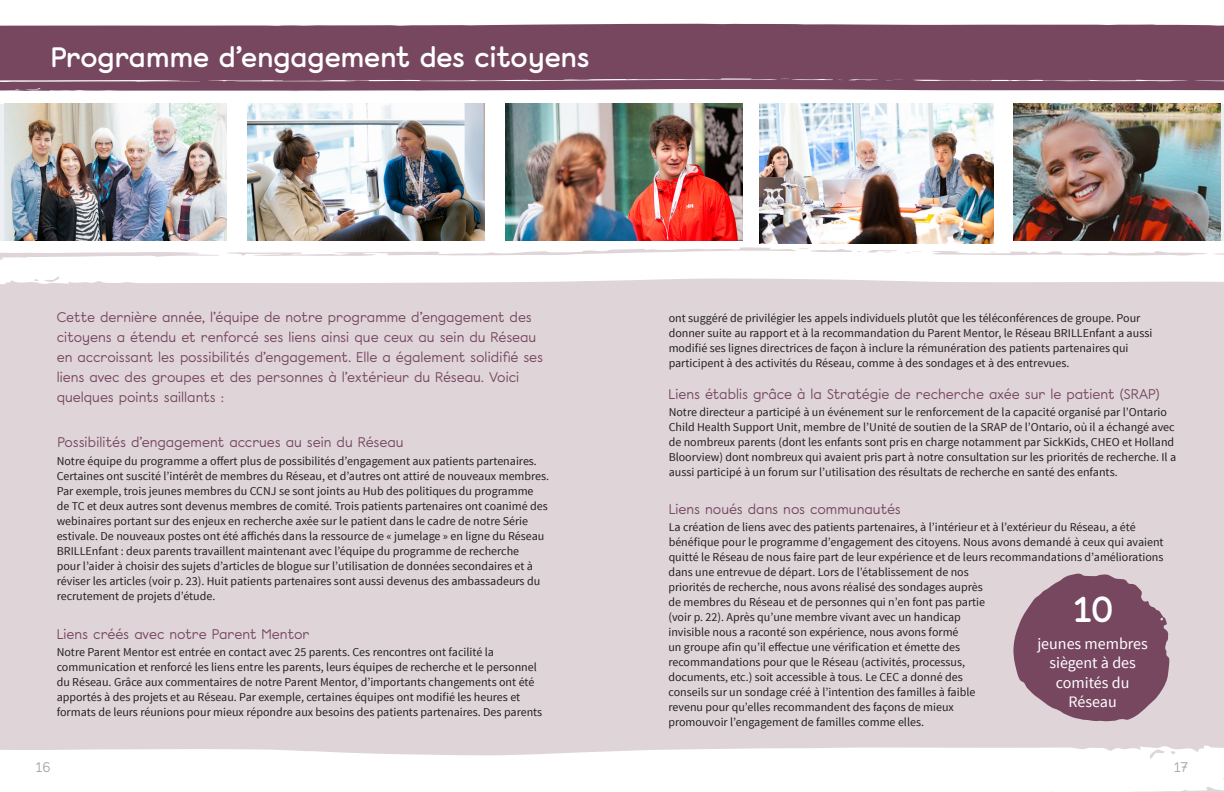
<style>
.page{position:relative;width:1224px;height:792px;background:#fff}
.page>*{position:absolute;margin:0;border:0;box-sizing:border-box;transform-origin:0 0}
.t1{font:600 36px "Monolog";color:#fff}
.t2{font:600 28px "Monolog";color:#fff}
.t3{font:16px/19.2px "Source Sans Pro";color:#fff;text-align:center}
.p1{font:14px/20px "Monolog";letter-spacing:-.005em;color:#774760}
.t4{font:14px "Monolog";color:#a8a9ad}
.p1-2{font:12px/15px "Source Sans Pro";color:#231f20}
</style>
<div class="page">
<div style="left:0;top:284px;width:1224px;height:462px;background:#dfd5d9"></div>
<svg style="left:0;top:91px;width:1224px;height:193px"></svg>
<svg style="left:0;top:746px;width:1224px;height:46px"></svg>
<svg style="left:1013px;top:574px;width:156px;height:147px;background:#8c6479"></svg>
<div style="left:0;top:104px;width:226px;height:137px;background:#ecf0f4"></div>
<img style="left:5px;top:104px;width:221px;height:137px">
<img style="left:247px;top:104px;width:237px;height:137px">
<img style="left:505px;top:104px;width:237px;height:137px">
<img style="left:760px;top:104px;width:234px;height:139px">
<img style="left:1013px;top:104px;width:208px;height:137px">
<div style="left:0;top:24px;width:1224px;height:67px;background:#774760"></div>
<p class="t2" style="left:51px;top:38px;width:540px">Programme d’engagement des citoyens</p>
<p class="p1" style="left:57px;top:307px;width:488px">Cette dernière année, l’équipe de notre programme d’engagement des citoyens a étendu et renforcé ses liens ainsi que ceux au sein du Réseau en accroissant les possibilités d’engagement. Elle a également solidifié ses liens avec des groupes et des personnes à l’extérieur du Réseau. Voici quelques points saillants :</p>
<p class="p1" style="left:57px;top:433px;width:348px">Possibilités d’engagement accrues au sein du Réseau</p>
<p class="p1-2" style="left:57px;top:453px;width:494px">Notre équipe du programme a offert plus de possibilités d’engagement aux patients partenaires.<br>Certaines ont suscité l’intérêt de membres du Réseau, et d’autres ont attiré de nouveaux membres.<br>Par exemple, trois jeunes membres du CCNJ se sont joints au Hub des politiques du programme<br>de TC et deux autres sont devenus membres de comité. Trois patients partenaires ont coanimé des webinaires portant sur des enjeux en recherche axée sur le patient dans le cadre de notre Série estivale. De nouveaux postes ont été affichés dans la ressource de « jumelage » en ligne du Réseau BRILLEnfant : deux parents travaillent maintenant avec l’équipe du programme de recherche<br>pour l’aider à choisir des sujets d’articles de blogue sur l’utilisation de données secondaires et à réviser les articles (voir p. 23). Huit patients partenaires sont aussi devenus des ambassadeurs du recrutement de projets d’étude.</p>
<p class="p1" style="left:57px;top:624px;width:254px">Liens créés avec notre Parent Mentor</p>
<p class="p1-2" style="left:57px;top:645px;width:487px">Notre Parent Mentor est entrée en contact avec 25 parents. Ces rencontres ont facilité la communication et renforcé les liens entre les parents, leurs équipes de recherche et le personnel du Réseau. Grâce aux commentaires de notre Parent Mentor, d’importants changements ont été apportés à des projets et au Réseau. Par exemple, certaines équipes ont modifié les heures et formats de leurs réunions pour mieux répondre aux besoins des patients partenaires. Des parents</p>
<p class="p1-2" style="left:669px;top:311px;width:485px">ont suggéré de privilégier les appels individuels plutôt que les téléconférences de groupe. Pour donner suite au rapport et à la recommandation du Parent Mentor, le Réseau BRILLEnfant a aussi modifié ses lignes directrices de façon à inclure la rémunération des patients partenaires qui participent à des activités du Réseau, comme à des sondages et à des entrevues.</p>
<p class="p1" style="left:668px;top:384px;width:493px">Liens établis grâce à la Stratégie de recherche axée sur le patient (SRAP)</p>
<p class="p1-2" style="left:669px;top:405px;width:509px">Notre directeur a participé à un événement sur le renforcement de la capacité organisé par l’Ontario Child Health Support Unit, membre de l’Unité de soutien de la SRAP de l’Ontario, où il a échangé avec de nombreux parents (dont les enfants sont pris en charge notamment par SickKids, CHEO et Holland Bloorview) dont nombreux qui avaient pris part à notre consultation sur les priorités de recherche. Il a aussi participé à un forum sur l’utilisation des résultats de recherche en santé des enfants.</p>
<p class="p1" style="left:669px;top:499px;width:234px">Liens noués dans nos communautés</p>
<p class="p1-2" style="left:669px;top:519px;width:496px">La création de liens avec des patients partenaires, à l’intérieur et à l’extérieur du Réseau, a été bénéfique pour le programme d’engagement des citoyens. Nous avons demandé à ceux qui avaient quitté le Réseau de nous faire part de leur expérience et de leurs recommandations d’améliorations</p>
<p class="p1-2" style="left:668px;top:565px;width:318px">dans une entrevue de départ. Lors de l’établissement de nos priorités de recherche, nous avons réalisé des sondages auprès de membres du Réseau et de personnes qui n’en font pas partie (voir p. 22). Après qu’une membre vivant avec un handicap invisible nous a raconté son expérience, nous avons formé<br>un groupe afin qu’il effectue une vérification et émette des recommandations pour que le Réseau (activités, processus, documents, etc.) soit accessible à tous. Le CEC a donné des conseils sur un sondage créé à l’intention des familles à faible revenu pour qu’elles recommandent des façons de mieux promouvoir l’engagement de familles comme elles.</p>
<p class="t1" style="left:1073px;top:585px;width:42px">10</p>
<p class="t3" style="left:1037px;top:635px;width:112px">jeunes membres siègent à des comités du<br>Réseau</p>
<p class="t4" style="left:36px;top:758px;width:16px">16</p>
<p class="t4" style="left:1174px;top:758px;width:16px">17</p>
</div>
